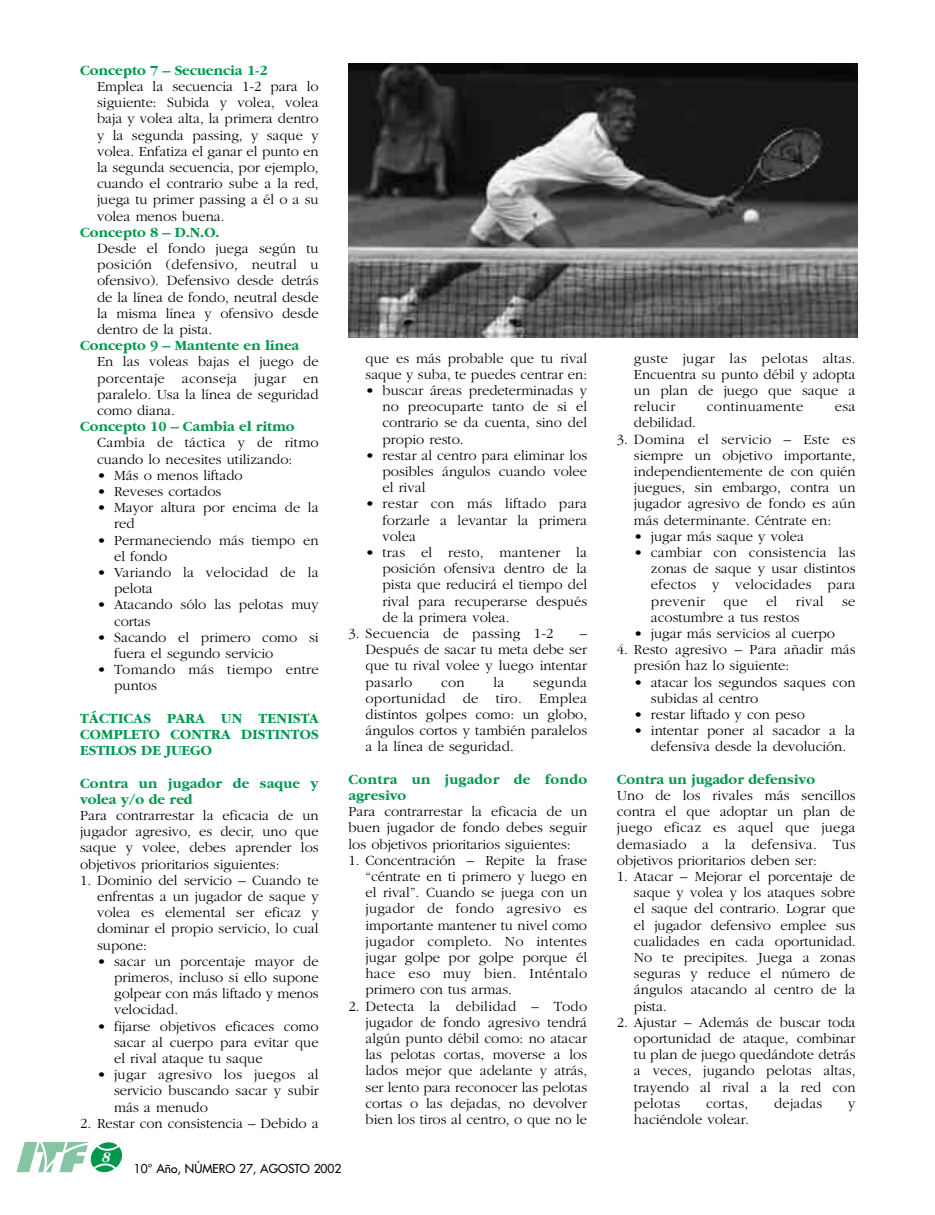
<style>
.page{position:relative;width:935px;height:1215px;background:#fff}
.page>*{position:absolute;margin:0;border:0;box-sizing:border-box;transform-origin:0 0}
.t1{font:italic 700 15px "Garamond";color:#fff}
.t2{font:300 14.55px/16.2px "Garamond";color:#000;text-align:justify}
.t3{font:700 14.55px/16.2px "Garamond";color:#00974e;text-align:justify}
.t4{font:300 14.55px/16.2px "Garamond";letter-spacing:.02em;color:#000}
.t5{font:700 14.55px/16.2px "Garamond";letter-spacing:.02em;color:#00974e}
.t6{font:12px "Futura";color:#000}
</style>
<div class="page">
<svg style="left:16px;top:1142px;width:107px;height:31px"></svg>
<img style="left:348px;top:63px;width:509px;height:274px">
<p class="t3" style="left:80px;top:63px;width:189px">Concepto 7 – Secuencia 1-2</p>
<p class="t2" style="left:97px;top:79px;width:223px">Emplea la secuencia 1-2 para lo siguiente: Subida y volea, volea baja y volea alta, la primera dentro y la segunda passing, y saque y volea. Enfatiza el ganar el punto en la segunda secuencia, por ejemplo, cuando el contrario sube a la red, juega tu primer passing a él o a su volea menos buena.</p>
<p class="t3" style="left:80px;top:225px;width:141px">Concepto 8 – D.N.O.</p>
<p class="t2" style="left:97px;top:241px;width:223px">Desde el fondo juega según tu posición (defensivo, neutral u ofensivo). Defensivo desde detrás de la línea de fondo, neutral desde la misma línea y ofensivo desde dentro de la pista.</p>
<p class="t3" style="left:80px;top:339px;width:221px">Concepto 9 – Mantente en línea</p>
<p class="t2" style="left:97px;top:355px;width:223px">En las voleas bajas el juego de porcentaje aconseja jugar en paralelo. Usa la línea de seguridad como diana.</p>
<p class="t3" style="left:80px;top:420px;width:216px">Concepto 10 – Cambia el ritmo</p>
<p class="t2" style="left:97px;top:436px;width:223px">Cambia de táctica y de ritmo cuando lo necesites utilizando:</p>
<p class="t2" style="left:97px;top:468px;width:147px">• Más o menos liftado</p>
<p class="t2" style="left:97px;top:484px;width:126px">• Reveses cortados</p>
<p class="t2" style="left:114px;top:501px;width:206px;text-indent:-17px">• Mayor altura por encima de la red</p>
<p class="t2" style="left:114px;top:533px;width:206px;text-indent:-17px">• Permaneciendo más tiempo en el fondo</p>
<p class="t2" style="left:114px;top:565px;width:206px;text-indent:-17px">• Variando la velocidad de la pelota</p>
<p class="t2" style="left:114px;top:598px;width:206px;text-indent:-17px">• Atacando sólo las pelotas muy cortas</p>
<p class="t2" style="left:114px;top:630px;width:206px;text-indent:-17px">• Sacando el primero como si fuera el segundo servicio</p>
<p class="t4" style="left:114px;top:663px;width:206px;text-indent:-17px">• Tomando más tiempo entre puntos</p>
<p class="t3" style="left:80px;top:711px;width:240px">TÁCTICAS PARA UN TENISTA COMPLETO CONTRA DISTINTOS ESTILOS DE JUEGO</p>
<p class="t5" style="left:80px;top:776px;width:240px">Contra un jugador de saque y volea y/o de red</p>
<p class="t2" style="left:80px;top:808px;width:240px">Para contrarrestar la eficacia de un jugador agresivo, es decir, uno que saque y volee, debes aprender los objetivos prioritarios siguientes:</p>
<p class="t2" style="left:97px;top:873px;width:223px;text-indent:-17px">1. Dominio del servicio – Cuando te enfrentas a un jugador de saque y volea es elemental ser eficaz y dominar el propio servicio, lo cual supone:</p>
<p class="t2" style="left:114px;top:954px;width:206px;text-indent:-17px">• sacar un porcentaje mayor de primeros, incluso si ello supone golpear con más liftado y menos velocidad.</p>
<p class="t2" style="left:114px;top:1019px;width:206px;text-indent:-17px">• fijarse objetivos eficaces como sacar al cuerpo para evitar que el rival ataque tu saque</p>
<p class="t2" style="left:114px;top:1068px;width:206px;text-indent:-17px">• jugar agresivo los juegos al servicio buscando sacar y subir más a menudo</p>
<p class="t2" style="left:80px;top:1116px;width:240px">2. Restar con consistencia – Debido a</p>
<p class="t2" style="left:365px;top:351px;width:223px">que es más probable que tu rival saque y suba, te puedes centrar en:</p>
<p class="t2" style="left:382px;top:384px;width:206px;text-indent:-17px">• buscar áreas predeterminadas y no preocuparte tanto de si el contrario se da cuenta, sino del propio resto.</p>
<p class="t2" style="left:382px;top:448px;width:206px;text-indent:-17px">• restar al centro para eliminar los posibles ángulos cuando volee el rival</p>
<p class="t2" style="left:382px;top:497px;width:206px;text-indent:-17px">• restar con más liftado para forzarle a levantar la primera volea</p>
<p class="t2" style="left:382px;top:546px;width:206px;text-indent:-17px">• tras el resto, mantener la posición ofensiva dentro de la pista que reducirá el tiempo del rival para recuperarse después de la primera volea.</p>
<p class="t4" style="left:348px;top:627px;width:206px">3. Secuencia de passing 1-2</p>
<p class="t2" style="left:365px;top:627px;width:223px;text-indent:214px">– Después de sacar tu meta debe ser que tu rival volee y luego intentar pasarlo</p>
<p class="t2" style="left:365px;top:675px;width:223px;text-indent:168px">segunda oportunidad de tiro. Emplea distintos golpes como: un globo, ángulos cortos y también paralelos a la línea de seguridad.</p>
<p class="t5" style="left:348px;top:772px;width:240px">Contra un jugador de fondo agresivo</p>
<p class="t2" style="left:348px;top:805px;width:240px">Para contrarrestar la eficacia de un buen jugador de fondo debes seguir los objetivos prioritarios siguientes:</p>
<p class="t2" style="left:365px;top:853px;width:223px;text-indent:-17px">1. Concentración – Repite la frase “céntrate en ti primero y luego en el rival”. Cuando se juega con un jugador de fondo agresivo es importante mantener tu nivel como jugador completo. No intentes jugar golpe por golpe porque él hace eso muy bien. Inténtalo primero con tus armas.</p>
<p class="t2" style="left:365px;top:999px;width:223px;text-indent:-17px">2. Detecta la debilidad – Todo jugador de fondo agresivo tendrá algún punto débil como: no atacar las pelotas cortas, moverse a los lados mejor que adelante y atrás, ser lento para reconocer las pelotas cortas o las dejadas, no devolver bien los tiros al centro, o que no le</p>
<p class="t2" style="left:441px;top:675px;width:25px">con</p>
<p class="t2" style="left:493px;top:675px;width:13px">la</p>
<p class="t1" style="left:103px;top:1152px;width:10px">8</p>
<p class="t6" style="left:134px;top:1162px;width:209px">10° Año, NÚMERO 27, AGOSTO 2002</p>
<p class="t2" style="left:634px;top:351px;width:223px">guste jugar las pelotas altas.<br>Encuentra su punto débil y adopta un plan de juego que saque a relucir</p>
<p class="t4" style="left:707px;top:400px;width:98px">continuamente</p>
<p class="t2" style="left:834px;top:400px;width:22px">esa</p>
<p class="t2" style="left:634px;top:416px;width:63px">debilidad.</p>
<p class="t2" style="left:634px;top:432px;width:223px;text-indent:-17px">3. Domina el servicio – Este es siempre un objetivo importante, independientemente de con quién juegues, sin embargo, contra un jugador agresivo de fondo es aún más determinante. Céntrate en:</p>
<p class="t2" style="left:634px;top:529px;width:172px">• jugar más saque y volea</p>
<p class="t2" style="left:651px;top:546px;width:206px;text-indent:-17px">• cambiar con consistencia las zonas de saque y usar distintos efectos y velocidades para prevenir</p>
<p class="t2" style="left:723px;top:594px;width:26px">que</p>
<p class="t2" style="left:766px;top:594px;width:13px">el</p>
<p class="t2" style="left:795px;top:594px;width:29px">rival</p>
<p class="t2" style="left:842px;top:594px;width:15px">se</p>
<p class="t2" style="left:651px;top:610px;width:150px">acostumbre a tus restos</p>
<p class="t2" style="left:634px;top:627px;width:202px">• jugar más servicios al cuerpo</p>
<p class="t2" style="left:634px;top:643px;width:223px;text-indent:-17px">4. Resto agresivo – Para añadir más presión haz lo siguiente:</p>
<p class="t2" style="left:651px;top:675px;width:206px;text-indent:-17px">• atacar los segundos saques con subidas al centro</p>
<p class="t2" style="left:634px;top:708px;width:172px">• restar liftado y con peso</p>
<p class="t2" style="left:634px;top:724px;width:223px;text-align:center">• intentar poner al sacador a la defensiva desde la devolución.</p>
<p class="t3" style="left:617px;top:772px;width:200px">Contra un jugador defensivo</p>
<p class="t2" style="left:617px;top:789px;width:240px">Uno de los rivales más sencillos contra el que adoptar un plan de juego eficaz es aquel que juega demasiado a la defensiva. Tus objetivos prioritarios deben ser:</p>
<p class="t2" style="left:634px;top:870px;width:223px;text-indent:-17px">1. Atacar – Mejorar el porcentaje de saque y volea y los ataques sobre el saque del contrario. Lograr que el jugador defensivo emplee sus cualidades en cada oportunidad.<br>No te precipites. Juega a zonas seguras y reduce el número de ángulos atacando al centro de la pista.</p>
<p class="t2" style="left:634px;top:1015px;width:223px;text-indent:-17px">2. Ajustar – Además de buscar toda oportunidad de ataque, combinar tu plan de juego quedándote detrás a veces, jugando pelotas altas, trayendo al rival a la red con pelotas</p>
<p class="t2" style="left:706px;top:1096px;width:44px">cortas,</p>
<p class="t4" style="left:774px;top:1096px;width:50px">dejadas</p>
<p class="t2" style="left:848px;top:1096px;width:9px">y</p>
<p class="t2" style="left:634px;top:1113px;width:117px">haciéndole volear.</p>
</div>
